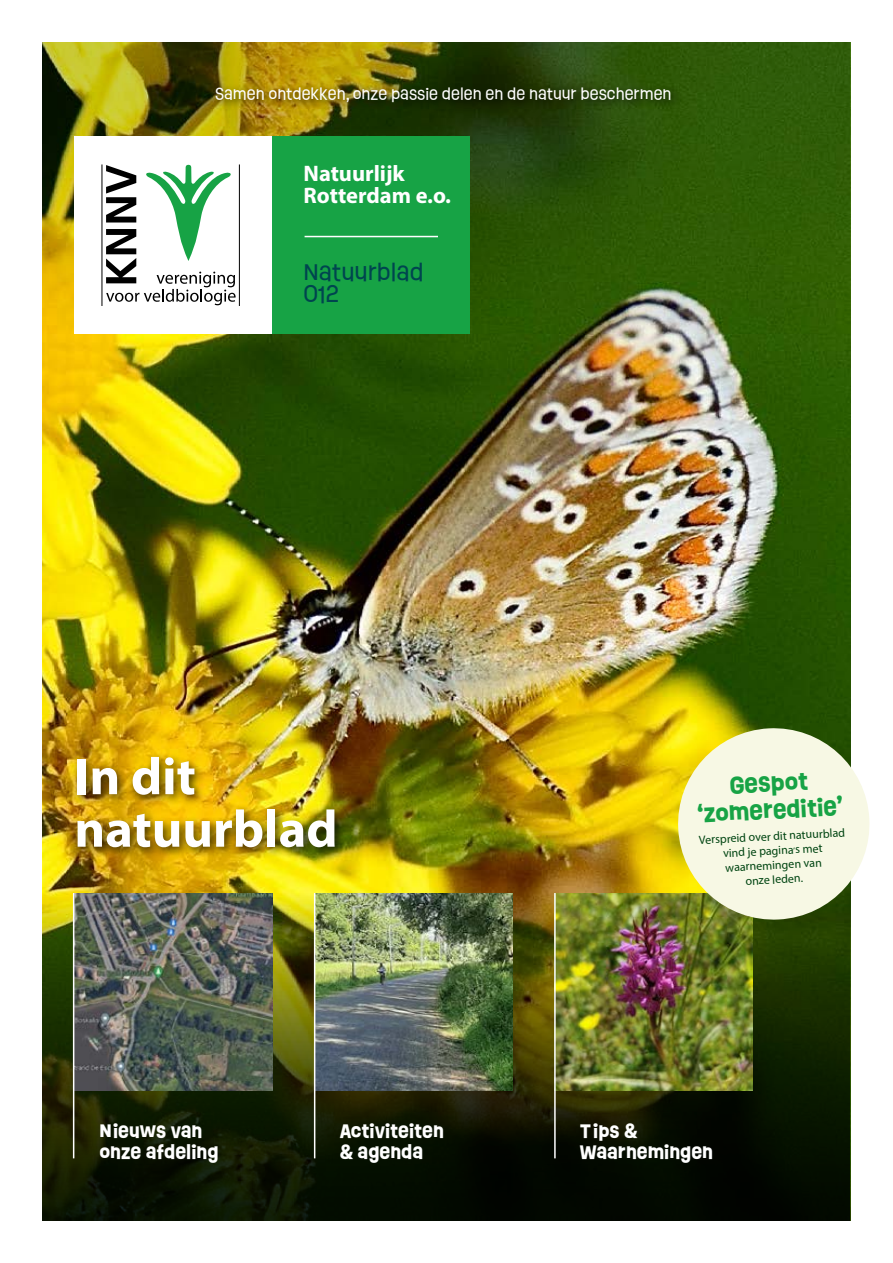
<style>
.page{position:relative;width:893px;height:1263px;background:#fff}
.page>*{position:absolute;margin:0;border:0;box-sizing:border-box;transform-origin:0 0}
.t1{font:700 52.5px/52.5px "Myriad Pro";color:#fff}
.t2{font:700 22.5px/22.5px "Myriad Pro";color:#fff}
.t3{font:700 22.5px/27px "Ruddy";color:#17a345;text-align:center}
.t4{font:22.5px/22.5px "Ruddy";color:#00454f}
.t5{font:700 18px/21.6px "Ruddy";color:#fff}
.t6{font:15px "Ruddy";color:#fff}
.t7{font:12px/14.4px "Myriad Pro";color:#041;text-align:center}
</style>
<div class="page">
<img style="left:43px;top:334px;width:807px;height:559px">
<svg style="left:43px;top:893px;width:807px;height:327px;background:#192102"></svg>
<svg style="left:43px;top:43px;width:807px;height:291px;background:#46600b"></svg>
<div style="left:74px;top:136px;width:198px;height:198px;background:#fff"></div>
<hr style="left:102px;top:164px;width:1px;height:142px;background:#000">
<hr style="left:239px;top:164px;width:1px;height:142px;background:#000">
<svg style="left:106px;top:165px;width:130px;height:140px"></svg>
<div style="left:272px;top:136px;width:198px;height:198px;background:#17a345"></div>
<hr style="left:305px;top:236px;width:133px;height:1px;background:#fff">
<img style="left:74px;top:893px;width:198px;height:198px">
<img style="left:315px;top:893px;width:197px;height:198px">
<img style="left:556px;top:893px;width:197px;height:198px">
<div style="left:210px;top:82px;width:473px;height:31px;background:#000;opacity:.75"></div>
<div style="left:71px;top:751px;width:276px;height:108px;background:#000;opacity:.75"></div>
<hr style="left:73px;top:893px;width:1px;height:265px;background:#fff">
<hr style="left:314px;top:893px;width:1px;height:265px;background:#fff">
<hr style="left:554px;top:893px;width:2px;height:265px;background:#fff">
<svg style="left:675px;top:726px;width:195px;height:196px;background:#e4e5bb"></svg>
<svg style="left:90px;top:471px;width:9px;height:6px"></svg>
<p class="t6" style="left:215px;top:83px;width:458px">SAMEN ONTDEKKEN, ONZE PASSIE DELEN EN DE NATUUR BESCHERMEN</p>
<h2 class="t2" style="left:303px;top:161px;width:149px">Natuurlijk<br>Rotterdam .o.e</h2>
<h2 class="t4" style="left:303px;top:260px;width:122px">NATUURBLAD<br>012</h2>
<h1 class="t1" style="left:74px;top:748px;width:265px">In dit natuurblad</h1>
<h2 class="t3" style="left:695px;top:773px;width:148px;rotate:-3deg">GESPOT ‘ZOMEREDITIE‘</h2>
<p class="t7" style="left:699px;top:833px;width:148px;rotate:-3deg">Verspreid over dit natuurblad vind je paginas, met waarnemingen van<br>onze leden.</p>
<h3 class="t5" style="left:99px;top:1119px;width:121px">NIEUWS VAN<br>ONZE AFDELING</h3>
<h3 class="t5" style="left:340px;top:1119px;width:106px">ACTIVITEITEN &amp; AGENDA</h3>
<h3 class="t5" style="left:580px;top:1119px;width:135px">TIPS &amp;<br>WAARNEMINGEN</h3>
</div>
